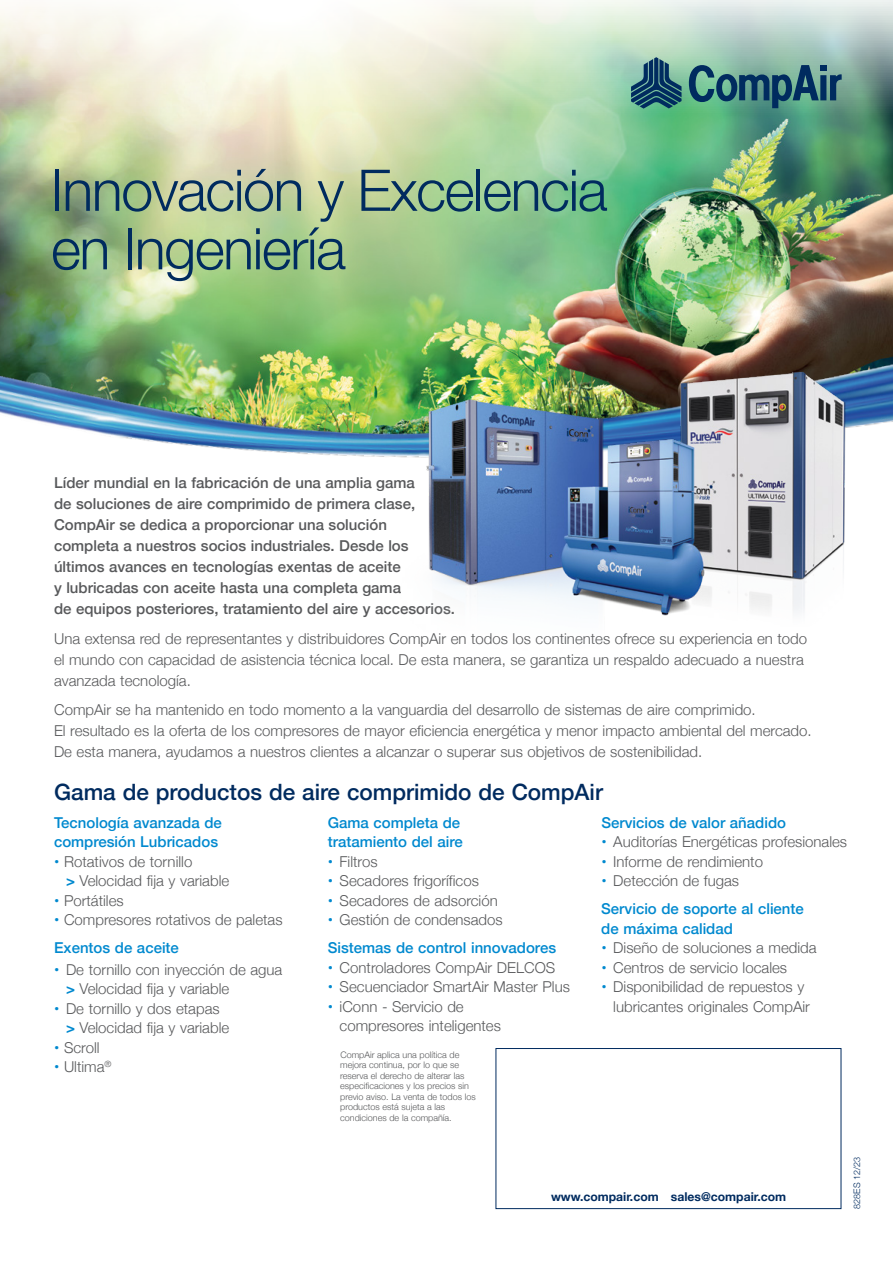
<style>
.page{position:relative;width:893px;height:1263px;background:#fff}
.page>*{position:absolute;margin:0;border:0;box-sizing:border-box;transform-origin:0 0}
.t1{font:300 57.45px/58.5px "Helvetica Neue";letter-spacing:-.025em;color:#002b5f}
.t2{font:500 22.5px "Helvetica Neue";color:#002b5f}
.t3{font:300 15px/19.5px "Helvetica Neue";color:#58595b}
.t4{font:500 15px/21px "Helvetica Neue";color:#58595b}
.t5{font:500 15px/19.5px "Helvetica Neue";color:#0089cf}
.t6{font:700 12.15px "Helvetica Neue";color:#002b5f}
.t7{font:300 9px/10.5px "Helvetica Neue";color:#58595b}
.t8{font:300 9px "Helvetica Neue";color:#002b5f}
.s1{font-weight:700;color:#0089cf}
.s2{font-weight:500;color:#0089cf}
.s3{font-weight:700}
.s4{font-weight:300;color:#58595b}
</style>
<div class="page">
<img style="left:0;top:0;width:893px;height:243px">
<img style="left:0;top:243px;width:893px;height:213px">
<svg style="left:689px;top:65px;width:153px;height:43px;background:#467d80"></svg>
<svg style="left:631px;top:57px;width:51px;height:52px;background:#437782"></svg>
<svg style="left:495px;top:1048px;width:347px;height:161px"></svg>
<img style="left:355px;top:324px;width:538px;height:292px">
<h1 class="t1" style="left:51px;top:157px;width:558px">Innovación y Excelencia en Ingeniería</h1>
<p class="t4" style="left:54px;top:471px;width:402px">Líder mundial en la fabricación de una amplia gama<br>de soluciones de aire comprimido de primera clase, CompAir se dedica a proporcionar una solución completa a nuestros socios industriales. Desde los últimos avances en tecnologías exentas de aceite<br>y lubricadas con aceite hasta una completa gama<br>de equipos posteriores, tratamiento del aire y accesorios.</p>
<p class="t3" style="left:54px;top:627px;width:755px;line-height:21px">Una extensa red de representantes y distribuidores CompAir en todos los continentes ofrece su experiencia en todo el mundo con capacidad de asistencia técnica local. De esta manera, se garantiza un respaldo adecuado a nuestra avanzada tecnología.</p>
<p class="t3" style="left:54px;top:698px;width:759px;line-height:21px">CompAir se ha mantenido en todo momento a la vanguardia del desarrollo de sistemas de aire comprimido.<br>El resultado es la oferta de los compresores de mayor eficiencia energética y menor impacto ambiental del mercado.<br>De esta manera, ayudamos a nuestros clientes a alcanzar o superar sus objetivos de sostenibilidad.</p>
<h2 class="t2" style="left:54px;top:774px;width:550px">Gama de productos de aire comprimido de CompAir</h2>
<p class="t5" style="left:54px;top:811px;width:169px">Tecnología avanzada de compresión Lubricados</p>
<p class="t3" style="left:66px;top:850px;width:165px;text-indent:-12px"><span class="s1">•</span> Rotativos de tornillo<br><span class="s1">&gt;</span> Velocidad fija y variable</p>
<p class="t3" style="left:54px;top:889px;width:71px"><span class="s1">•</span> Portátiles</p>
<p class="t3" style="left:54px;top:904px;width:230px;line-height:28px"><span class="s1">•</span> Compresores rotativos de paletas<br><span class="s2">Exentos de aceite</span></p>
<p class="t3" style="left:66px;top:958px;width:218px;text-indent:-12px"><span class="s1">•</span> De tornillo con inyección de agua <span class="s1">&gt;</span> Velocidad fija y variable</p>
<p class="t3" style="left:66px;top:997px;width:165px;text-indent:-12px"><span class="s1">•</span> De tornillo y dos etapas <span class="s1">&gt;</span> Velocidad fija y variable</p>
<p class="t3" style="left:54px;top:1036px;width:47px"><span class="s1">•</span> Scroll</p>
<p class="t3" style="left:54px;top:1056px;width:59px"><span class="s1">•</span> Ultima<sup>®</sup></p>
<p class="t5" style="left:328px;top:811px;width:137px">Gama completa de tratamiento del aire</p>
<p class="t3" style="left:328px;top:850px;width:51px"><span class="s1">•</span> Filtros</p>
<p class="t3" style="left:328px;top:870px;width:153px"><span class="s1">•</span> Secadores frigoríficos</p>
<p class="t3" style="left:328px;top:889px;width:171px"><span class="s1">•</span> Secadores de adsorción</p>
<p class="t5" style="left:328px;top:904px;width:230px;line-height:28px"><span class="s3">•</span> <span class="s4">Gestión de condensados<br></span>Sistemas de control innovadores</p>
<p class="t3" style="left:328px;top:956px;width:229px"><span class="s1">•</span> Controladores CompAir DELCOS</p>
<p class="t3" style="left:328px;top:976px;width:244px"><span class="s1">•</span> Secuenciador SmartAir Master Plus</p>
<p class="t3" style="left:340px;top:995px;width:163px;text-indent:-12px"><span class="s1">•</span> iConn - Servicio de compresores inteligentes</p>
<p class="t5" style="left:601px;top:811px;width:186px">Servicios de valor añadido</p>
<p class="t3" style="left:601px;top:831px;width:247px"><span class="s1">•</span> Auditorías Energéticas profesionales</p>
<p class="t3" style="left:601px;top:850px;width:163px"><span class="s1">•</span> Informe de rendimiento</p>
<p class="t5" style="left:601px;top:865px;width:204px;line-height:28px"><span class="s3">•</span> <span class="s4">Detección de fugas<br></span>Servicio de soporte al cliente</p>
<p class="t5" style="left:601px;top:917px;width:133px">de máxima calidad</p>
<p class="t3" style="left:601px;top:937px;width:217px"><span class="s1">•</span> Diseño de soluciones a medida</p>
<p class="t3" style="left:601px;top:956px;width:187px"><span class="s1">•</span> Centros de servicio locales</p>
<p class="t3" style="left:613px;top:976px;width:198px;text-indent:-12px"><span class="s1">•</span> Disponibilidad de repuestos y lubricantes originales CompAir</p>
<p class="t7" style="left:340px;top:1048px;width:137px">CompAir aplica una política de mejora continua, por lo que se reserva el derecho de alterar las especificaciones y los precios sin previo aviso. La venta de todos los productos está sujeta a las condiciones de la compañía.</p>
<p class="t6" style="left:551px;top:1187px;width:237px">www.compair.com sales@compair.com</p>
<p class="t8" style="left:849px;top:1209px;width:53px;rotate:-90deg">828ES 12/23</p>
</div>
